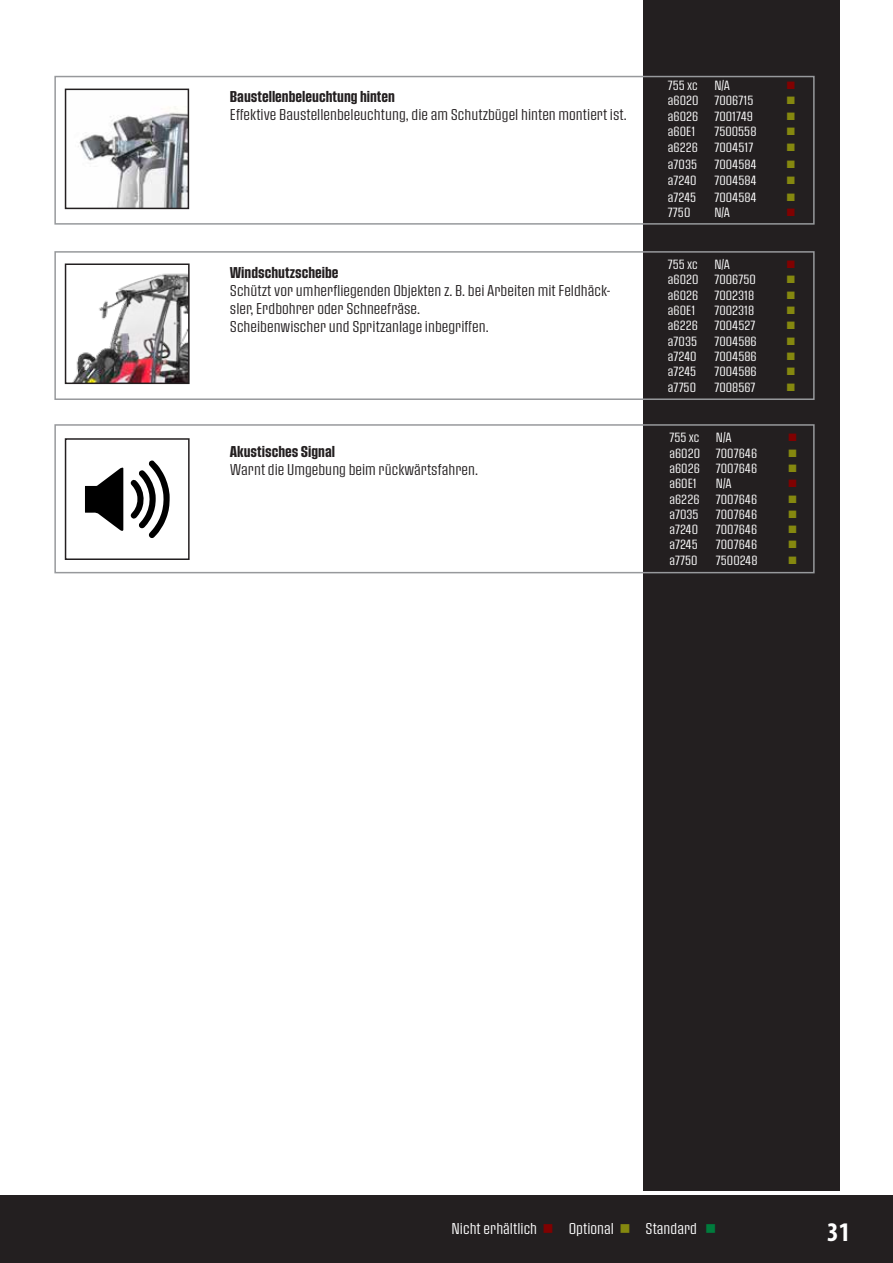
<style>
.page{position:relative;width:893px;height:1263px;background:#fff}
.page>*{position:absolute;margin:0;border:0;box-sizing:border-box;transform-origin:0 0}
.t1{font:700 condensed 27px "Myriad Pro";color:#fff}
.t2{font:15px/18px "Pressio No.41";color:#231f20}
.t3{font:15px "Pressio No.44";color:#231f20}
.t4{font:15px "Pressio No.41";color:#fff}
.t5{font:12.75px "Pressio No.41";color:#fff}
.t6{font:12.75px "Wingdings";color:#85880f}
.t7{font:12.75px "Wingdings";color:#800101}
.s1{color:#800101}
.s2{color:#85880f}
.s3{color:#007c3d}
</style>
<div class="page">
<div style="left:0;top:1196px;width:893px;height:67px;background:#231f20"></div>
<div style="left:643px;top:0;width:197px;height:1190px;background:#231f20"></div>
<div style="left:54px;top:76px;width:761px;height:149px;border:2px solid #97999c"></div>
<div style="left:54px;top:424px;width:761px;height:149px;border:2px solid #97999c"></div>
<svg style="left:85px;top:467px;width:38px;height:64px"></svg>
<svg style="left:131px;top:460px;width:39px;height:78px"></svg>
<div style="left:65px;top:438px;width:125px;height:122px;border:2px solid #231f20"></div>
<div style="left:54px;top:251px;width:761px;height:149px;border:2px solid #97999c"></div>
<img style="left:78px;top:106px;width:108px;height:100px">
<div style="left:65px;top:89px;width:124px;height:120px;border:2px solid #231f20"></div>
<img style="left:73px;top:273px;width:114px;height:108px">
<div style="left:65px;top:263px;width:125px;height:121px;border:2px solid #231f20"></div>
<p class="t3" style="left:230px;top:88px;width:167px">Baustellenbeleuchtung hinten</p>
<p class="t2" style="left:230px;top:105px;width:398px">Effektive Baustellenbeleuchtung, die am Schutzbügel hinten montiert ist.</p>
<p class="t3" style="left:230px;top:264px;width:110px">Windschutzscheibe</p>
<p class="t2" style="left:230px;top:281px;width:382px">Schützt vor umherfliegenden Objekten z. B. bei Arbeiten mit Feldhäck&shy;sler, Erdbohrer oder Schneefräse.<br>Scheibenwischer und Spritzanlage inbegriffen.</p>
<p class="t3" style="left:230px;top:443px;width:107px">Akustisches Signal</p>
<p class="t2" style="left:230px;top:461px;width:250px">Warnt die Umgebung beim rückwärtsfahren.</p>
<p class="t5" style="left:668px;top:78px;width:31px">755 xc</p>
<p class="t5" style="left:714px;top:78px;width:17px">N/A</p>
<p class="t7" style="left:786px;top:79px;width:11px">■</p>
<p class="t5" style="left:668px;top:93px;width:87px">a6020 7006715</p>
<p class="t6" style="left:786px;top:94px;width:11px">■</p>
<p class="t5" style="left:668px;top:109px;width:32px">a6026</p>
<p class="t5" style="left:714px;top:109px;width:40px">7001749</p>
<p class="t6" style="left:786px;top:109px;width:11px">■</p>
<p class="t5" style="left:668px;top:124px;width:29px">a60E1</p>
<p class="t5" style="left:714px;top:124px;width:44px">7500558</p>
<p class="t6" style="left:786px;top:124px;width:11px">■</p>
<p class="t5" style="left:668px;top:141px;width:32px">a6226</p>
<p class="t5" style="left:714px;top:141px;width:40px">7004517</p>
<p class="t6" style="left:786px;top:141px;width:11px">■</p>
<p class="t5" style="left:668px;top:157px;width:31px">a7035</p>
<p class="t5" style="left:714px;top:157px;width:44px">7004584</p>
<p class="t6" style="left:786px;top:157px;width:11px">■</p>
<p class="t5" style="left:668px;top:174px;width:30px">a7240</p>
<p class="t5" style="left:714px;top:174px;width:44px">7004584</p>
<p class="t6" style="left:786px;top:174px;width:11px">■</p>
<p class="t5" style="left:668px;top:190px;width:30px">a7245</p>
<p class="t5" style="left:714px;top:190px;width:44px">7004584</p>
<p class="t6" style="left:786px;top:190px;width:11px">■</p>
<p class="t5" style="left:668px;top:205px;width:24px">7750</p>
<p class="t5" style="left:714px;top:205px;width:17px">N/A</p>
<p class="t7" style="left:786px;top:206px;width:11px">■</p>
<p class="t5" style="left:668px;top:257px;width:31px">755 xc</p>
<p class="t5" style="left:714px;top:257px;width:17px">N/A</p>
<p class="t7" style="left:786px;top:258px;width:11px">■</p>
<p class="t5" style="left:668px;top:272px;width:89px">a6020 7006750</p>
<p class="t6" style="left:786px;top:273px;width:11px">■</p>
<p class="t5" style="left:668px;top:288px;width:32px">a6026</p>
<p class="t5" style="left:714px;top:288px;width:41px">7002318</p>
<p class="t6" style="left:786px;top:288px;width:11px">■</p>
<p class="t5" style="left:668px;top:303px;width:29px">a60E1</p>
<p class="t5" style="left:714px;top:303px;width:41px">7002318</p>
<p class="t6" style="left:786px;top:303px;width:11px">■</p>
<p class="t5" style="left:668px;top:318px;width:32px">a6226</p>
<p class="t5" style="left:714px;top:318px;width:43px">7004527</p>
<p class="t6" style="left:786px;top:319px;width:11px">■</p>
<p class="t5" style="left:668px;top:334px;width:31px">a7035</p>
<p class="t5" style="left:714px;top:334px;width:44px">7004586</p>
<p class="t6" style="left:786px;top:334px;width:11px">■</p>
<p class="t5" style="left:668px;top:349px;width:30px">a7240</p>
<p class="t5" style="left:714px;top:349px;width:44px">7004586</p>
<p class="t6" style="left:786px;top:349px;width:11px">■</p>
<p class="t5" style="left:668px;top:364px;width:30px">a7245</p>
<p class="t5" style="left:714px;top:364px;width:44px">7004586</p>
<p class="t6" style="left:786px;top:365px;width:11px">■</p>
<p class="t5" style="left:668px;top:380px;width:30px">a7750</p>
<p class="t5" style="left:714px;top:380px;width:43px">7008567</p>
<p class="t6" style="left:786px;top:380px;width:11px">■</p>
<p class="t5" style="left:669px;top:430px;width:31px">755 xc</p>
<p class="t5" style="left:716px;top:430px;width:17px">N/A</p>
<p class="t7" style="left:788px;top:431px;width:11px">■</p>
<p class="t5" style="left:669px;top:446px;width:89px">a6020 7007646</p>
<p class="t6" style="left:788px;top:446px;width:11px">■</p>
<p class="t5" style="left:669px;top:461px;width:32px">a6026</p>
<p class="t5" style="left:716px;top:461px;width:43px">7007646</p>
<p class="t6" style="left:788px;top:461px;width:11px">■</p>
<p class="t5" style="left:669px;top:476px;width:29px">a60E1</p>
<p class="t5" style="left:716px;top:476px;width:17px">N/A</p>
<p class="t7" style="left:788px;top:477px;width:11px">■</p>
<p class="t5" style="left:669px;top:492px;width:32px">a6226</p>
<p class="t5" style="left:716px;top:492px;width:43px">7007646</p>
<p class="t6" style="left:788px;top:492px;width:11px">■</p>
<p class="t5" style="left:669px;top:507px;width:31px">a7035</p>
<p class="t5" style="left:716px;top:507px;width:43px">7007646</p>
<p class="t6" style="left:788px;top:507px;width:11px">■</p>
<p class="t5" style="left:669px;top:522px;width:30px">a7240</p>
<p class="t5" style="left:716px;top:522px;width:43px">7007646</p>
<p class="t6" style="left:788px;top:523px;width:11px">■</p>
<p class="t5" style="left:669px;top:538px;width:30px">a7245</p>
<p class="t5" style="left:716px;top:538px;width:43px">7007646</p>
<p class="t6" style="left:788px;top:538px;width:11px">■</p>
<p class="t5" style="left:669px;top:553px;width:30px">a7750</p>
<p class="t5" style="left:716px;top:553px;width:43px">7500248</p>
<p class="t6" style="left:788px;top:553px;width:11px">■</p>
<p class="t4" style="left:452px;top:1220px;width:266px">Nicht erhältlich <span class="s1">■</span> Optional <span class="s2">■</span> Standard <span class="s3">■</span></p>
<h1 class="t1" style="left:827px;top:1215px;width:25px">31</h1>
</div>
